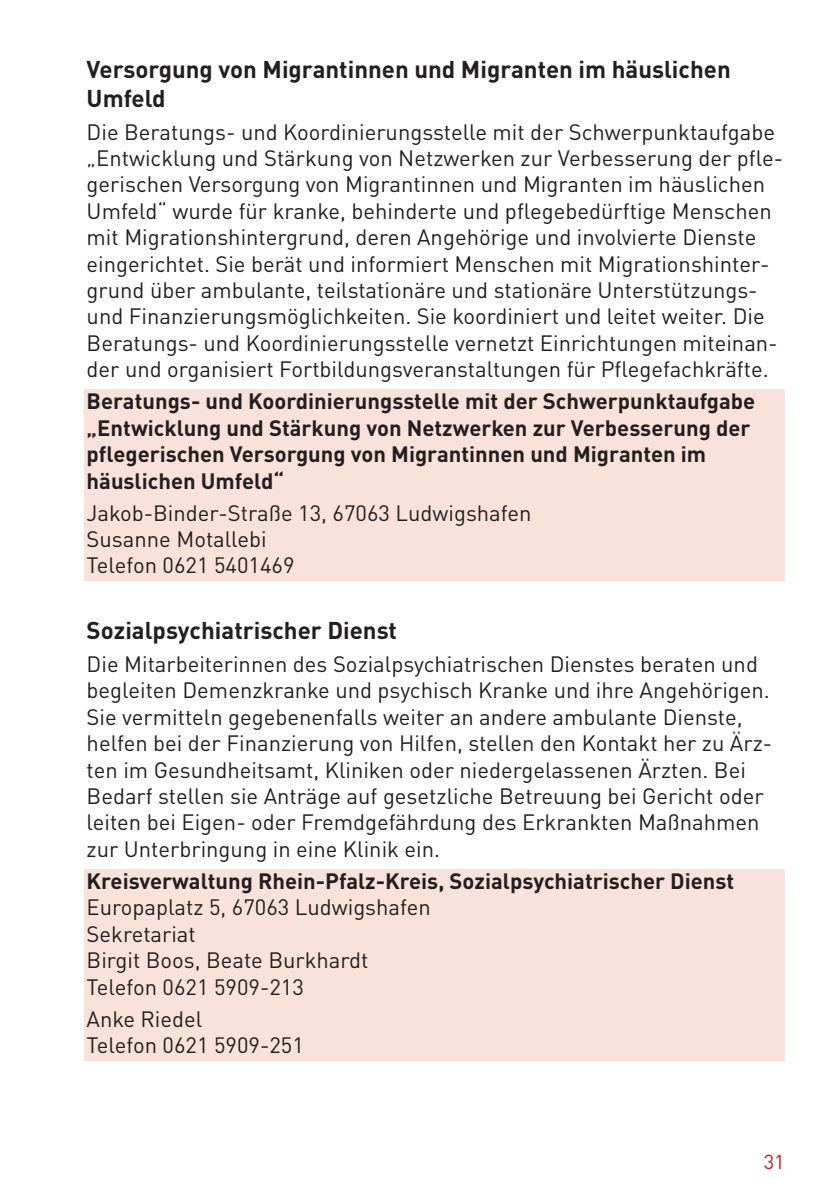
<style>
.page{position:relative;width:840px;height:1192px;background:#fff}
.page>*{position:absolute;margin:0;border:0;box-sizing:border-box;transform-origin:0 0}
.t1{font:700 24px/28.8px "DIN Offc";color:#231f20}
.t2{font:22px/26.4px "DIN Offc";color:#231f20}
.t3{font:700 22px/26.4px "DIN Offc";color:#231f20}
.t4{font:20px "DIN Offc";color:#ce1627}
</style>
<div class="page">
<div style="left:84px;top:389px;width:700px;height:192px;background:#f8e2d9"></div>
<div style="left:84px;top:869px;width:700px;height:191px;background:#f8e2d9"></div>
<p class="t1" style="left:87px;top:57px;width:645px">Versorgung von Migrantinnen und Migranten im häuslichen<br>Umfeld</p>
<p class="t2" style="left:87px;top:121px;width:697px">Die Beratungs- und Koordinierungsstelle mit der Schwerpunktaufgabe „Entwicklung und Stärkung von Netzwerken zur Verbesserung der pfle&shy;gerischen Versorgung von Migrantinnen und Migranten im häuslichen Umfeld“ wurde für kranke, behinderte und pflegebedürftige Menschen mit Migrationshintergrund, deren Angehörige und involvierte Dienste eingerichtet. Sie berät und informiert Menschen mit Migrationshinter&shy;grund über ambulante, teilstationäre und stationäre Unterstützungs&shy;und Finanzierungsmöglichkeiten. Sie koordiniert und leitet weiter. Die Beratungs- und Koordinierungsstelle vernetzt Einrichtungen miteinan&shy;der und organisiert Fortbildungsveranstaltungen für Pflegefachkräfte.</p>
<p class="t3" style="left:87px;top:390px;width:669px">Beratungs- und Koordinierungsstelle mit der Schwerpunktaufgabe „Entwicklung und Stärkung von Netzwerken zur Verbesserung der pflegerischen Versorgung von Migrantinnen und Migranten im häuslichen Umfeld“</p>
<p class="t2" style="left:87px;top:502px;width:446px">Jakob-Binder-Straße 13, 67063 Ludwigshafen<br>Susanne Motallebi<br>Telefon 0621 5401469</p>
<p class="t1" style="left:87px;top:618px;width:312px">Sozialpsychiatrischer Dienst</p>
<p class="t2" style="left:87px;top:653px;width:686px">Die Mitarbeiterinnen des Sozialpsychiatrischen Dienstes beraten und begleiten Demenzkranke und psychisch Kranke und ihre Angehörigen.<br>Sie vermitteln gegebenenfalls weiter an andere ambulante Dienste, helfen bei der Finanzierung von Hilfen, stellen den Kontakt her zu Ärz&shy;ten im Gesundheitsamt, Kliniken oder niedergelassenen Ärzten. Bei Bedarf stellen sie Anträge auf gesetzliche Betreuung bei Gericht oder leiten bei Eigen- oder Fremdgefährdung des Erkrankten Maßnahmen zur Unterbringung in eine Klinik ein.</p>
<p class="t3" style="left:87px;top:870px;width:648px">Kreisverwaltung Rhein-Pfalz-Kreis, Sozialpsychiatrischer Dienst</p>
<p class="t2" style="left:87px;top:897px;width:345px">Europaplatz 5, 67063 Ludwigshafen<br>Sekretariat<br>Birgit Boos, Beate Burkhardt<br>Telefon 0621 5909-213</p>
<p class="t2" style="left:87px;top:1008px;width:219px">Anke Riedel<br>Telefon 0621 5909-251</p>
<p class="t4" style="left:763px;top:1155px;width:22px">31</p>
</div>
